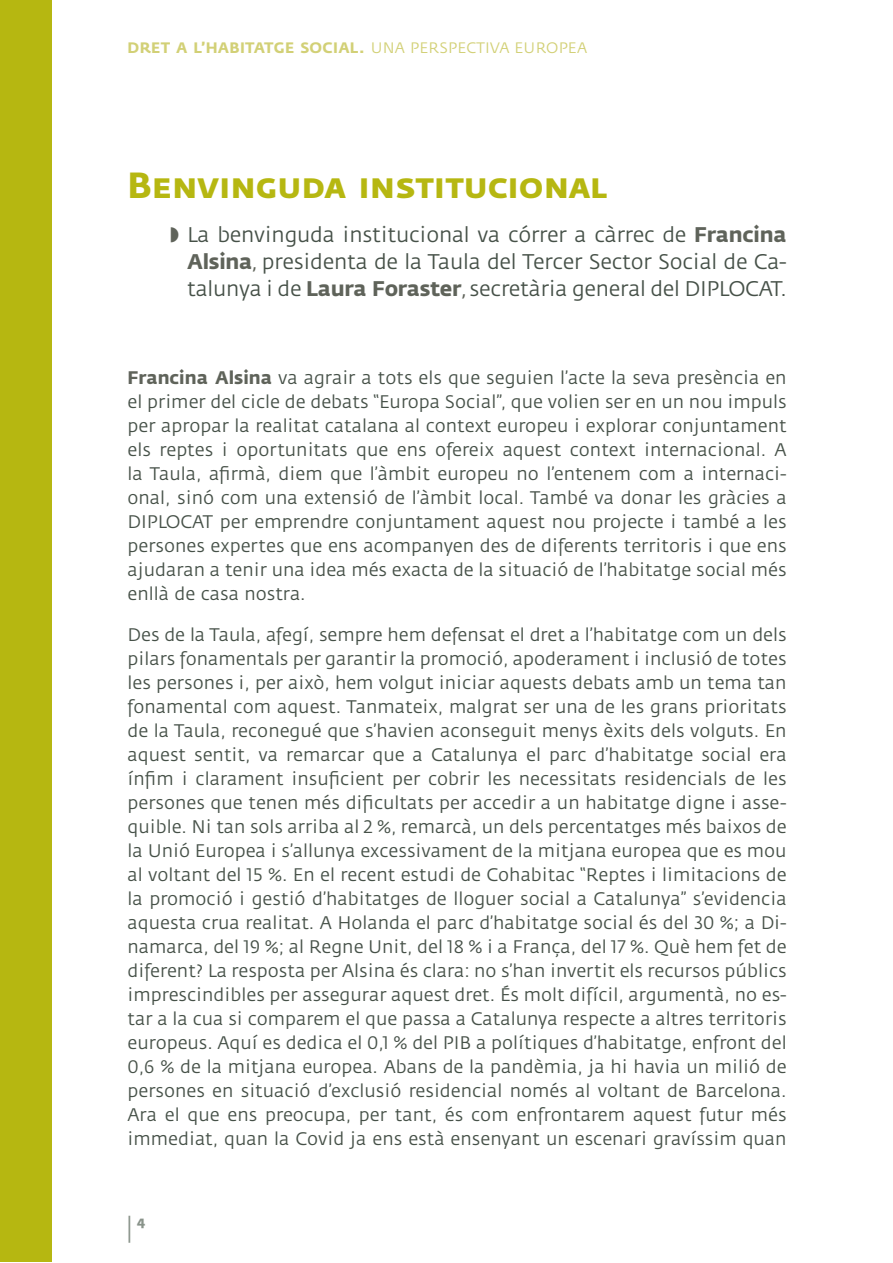
<style>
.page{position:relative;width:893px;height:1263px;background:#fff}
.page>*{position:absolute;margin:0;border:0;box-sizing:border-box;transform-origin:0 0}
.tit1_B{font:36px "Fedra Sans Bold SC";color:#b6b711}
.t1{font:600 27px "Franklin Gothic";color:#89938a;scale:.5 1}
.t2{font:21px/27px "Fedra Sans";letter-spacing:-.01em;color:#465148;text-align:justify}
.text_normal{font:18px/24px "Fedra Sans";color:#465148;text-align:justify}
.t3{font:15px "Fedra Sans Bold SC";letter-spacing:.02em;color:#d2d076}
.s1{font-family:"Fedra Sans Book SC"}
.s2{color:#5f635a}
.s3{font-weight:700;color:#5f635a}
.s4{font-style:italic;color:#5f635a}
</style>
<div class="page">
<div style="left:0;top:0;width:51px;height:1262px;background:#b6b711"></div>
<p class="t3" style="left:128px;top:39px;width:461px">DRET A L’HABITATGE SOCIAL. <span class="s1">UNA PERSPECTIVA EUROPEA</span></p>
<p class="tit1_B" style="left:128px;top:163px;width:481px">Benvinguda institucional</p>
<p class="t2" style="left:187px;top:222px;width:601px;text-indent:-17px"><span class="s2">◗</span> La benvinguda institucional va córrer a càrrec de <span class="s3">Francina Alsina</span><span class="s4">,</span> presidenta de la Taula del Tercer Sector Social de Ca&shy;talunya i de <span class="s3">Laura Foraster</span><span class="s4">,</span> secretària general del DIPLOCAT.</p>
<p class="text_normal" style="left:128px;top:366px;width:661px"><span class="s3">Francina Alsina</span> va agrair a tots els que seguien l’acte la seva presència en el primer del cicle de debats “Europa Social”, que volien ser en un nou impuls per apropar la realitat catalana al context europeu i explorar conjuntament els reptes i oportunitats que ens ofereix aquest context internacional. A la Taula, afirmà, diem que l’àmbit europeu no l’entenem com a internaci&shy;onal, sinó com una extensió de l’àmbit local. També va donar les gràcies a DIPLOCAT per emprendre conjuntament aquest nou projecte i també a les persones expertes que ens acompanyen des de diferents territoris i que ens ajudaran a tenir una idea més exacta de la situació de l’habitatge social més enllà de casa nostra.</p>
<p class="text_normal" style="left:128px;top:623px;width:661px">Des de la Taula, afegí, sempre hem defensat el dret a l’habitatge com un dels pilars fonamentals per garantir la promoció, apoderament i inclusió de totes les persones i, per això, hem volgut iniciar aquests debats amb un tema tan fonamental com aquest. Tanmateix, malgrat ser una de les grans prioritats de la Taula, reconegué que s’havien aconseguit menys èxits dels volguts. En aquest sentit, va remarcar que a Catalunya el parc d’habitatge social era ínfim i clarament insuficient per cobrir les necessitats residencials de les persones que tenen més dificultats per accedir a un habitatge digne i asse&shy;quible. Ni tan sols arriba al 2 %, remarcà, un dels percentatges més baixos de la Unió Europea i s’allunya excessivament de la mitjana europea que es mou al voltant del 15 %. En el recent estudi de Cohabitac “Reptes i limitacions de la promoció i gestió d’habitatges de lloguer social a Catalunya” s’evidencia aquesta crua realitat. A Holanda el parc d’habitatge social és del 30 %; a Di&shy;namarca, del 19 %; al Regne Unit, del 18 % i a França, del 17 %. Què hem fet de diferent? La resposta per Alsina és clara: no s’han invertit els recursos públics imprescindibles per assegurar aquest dret. És molt difícil, argumentà, no es&shy;tar a la cua si comparem el que passa a Catalunya respecte a altres territoris europeus. Aquí es dedica el 0,1 % del PIB a polítiques d’habitatge, enfront del 0,6 % de la mitjana europea. Abans de la pandèmia, ja hi havia un milió de persones en situació d’exclusió residencial només al voltant de Barcelona.<br>Ara el que ens preocupa, per tant, és com enfrontarem aquest futur més immediat, quan la Covid ja ens està ensenyant un escenari gravíssim quan</p>
<h2 class="t1" style="left:128px;top:1211px;width:37px">| <sup>4</sup></h2>
</div>
